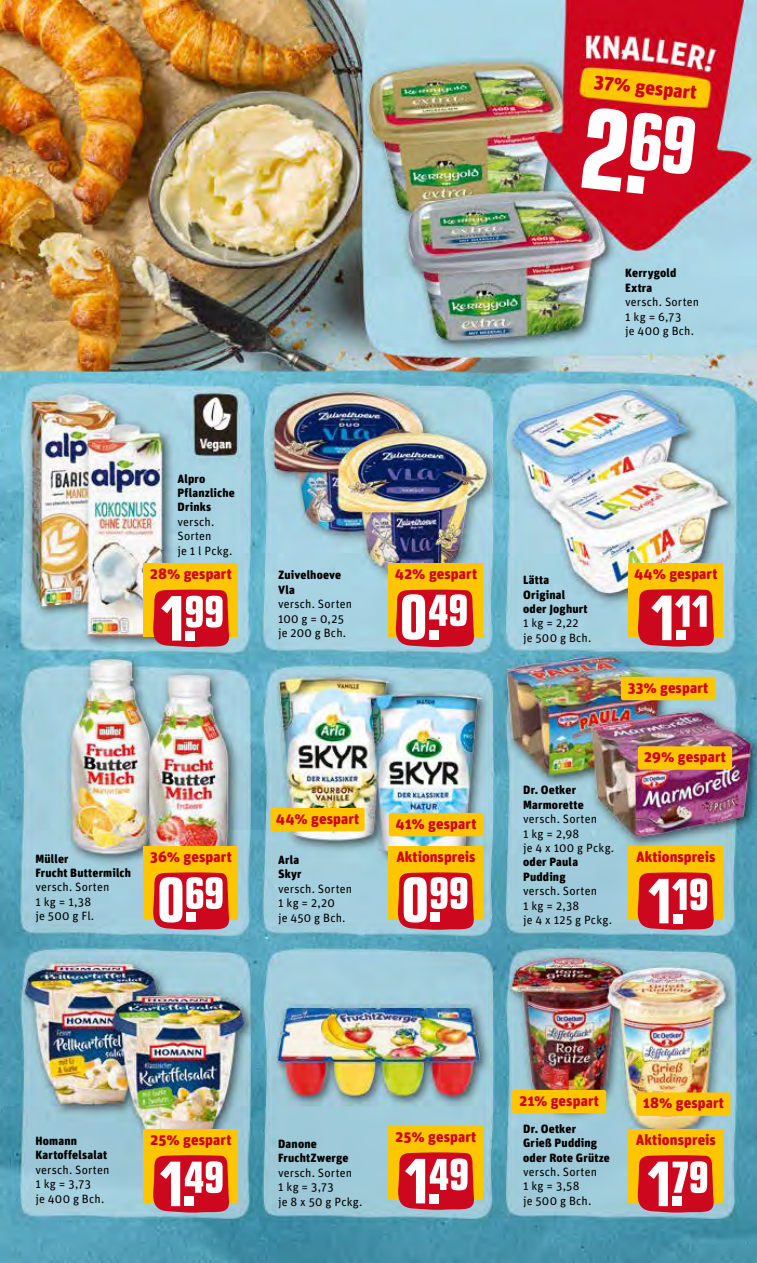
<style>
.page{position:relative;width:757px;height:1263px;background:#fff}
.page>*{position:absolute;margin:0;border:0;box-sizing:border-box;transform-origin:0 0}
.t1{font:111px "REWE Preisschrift";color:#fff}
.t2{font:61.5px "REWE Preisschrift";color:#fff}
.t3{font:900 19.5px "Unit Rounded OT";color:#cd071e}
.t4{font:900 15px "REWE Unit Rounded OT";letter-spacing:.005em;color:#cd071e}
.t5{font:12px/14.4px "Unit Rounded OT";letter-spacing:.015em;color:#000}
.t6{font:900 12px/14.4px "Unit Rounded OT";letter-spacing:.015em;color:#000}
</style>
<div class="page">
<img style="left:0;top:0;width:757px;height:1262px">
<div style="left:628px;top:1129px;width:94px;height:73px;background:#fdc600"></div>
<svg style="left:633px;top:1155px;width:83px;height:58px;background:#cf2323"></svg>
<div style="left:628px;top:846px;width:94px;height:73px;background:#fdc600"></div>
<svg style="left:633px;top:872px;width:83px;height:58px;background:#d02322"></svg>
<div style="left:638px;top:746px;width:94px;height:24px;background:#fdc600;border-radius:2px"></div>
<div style="left:621px;top:677px;width:94px;height:23px;background:#fdc600;border-radius:2px"></div>
<div style="left:389px;top:1126px;width:94px;height:73px;background:#fdc600"></div>
<svg style="left:393px;top:1152px;width:83px;height:58px;background:#d02322"></svg>
<div style="left:629px;top:563px;width:94px;height:73px;background:#fdc600"></div>
<svg style="left:633px;top:589px;width:83px;height:58px;background:#d02323"></svg>
<div style="left:144px;top:1129px;width:94px;height:73px;background:#fdc600"></div>
<svg style="left:148px;top:1155px;width:83px;height:58px;background:#cf2323"></svg>
<div style="left:636px;top:1092px;width:94px;height:24px;background:#fdc600;border-radius:2px"></div>
<div style="left:512px;top:1090px;width:94px;height:23px;background:#fdc600;border-radius:2px"></div>
<div style="left:388px;top:846px;width:95px;height:73px;background:#fdc600"></div>
<svg style="left:393px;top:872px;width:83px;height:58px;background:#d02322"></svg>
<div style="left:389px;top:813px;width:94px;height:23px;background:#fdc600;border-radius:2px"></div>
<div style="left:270px;top:808px;width:95px;height:23px;background:#fdc600;border-radius:2px"></div>
<div style="left:144px;top:846px;width:94px;height:73px;background:#fdc600"></div>
<svg style="left:148px;top:872px;width:83px;height:58px;background:#d02322"></svg>
<div style="left:144px;top:563px;width:94px;height:74px;background:#fdc600"></div>
<svg style="left:148px;top:589px;width:83px;height:58px;background:#d02221"></svg>
<div style="left:389px;top:563px;width:94px;height:74px;background:#fdc600"></div>
<svg style="left:391px;top:589px;width:85px;height:58px;background:#d02221"></svg>
<h3 class="t3" style="left:595px;top:69px;width:105px;rotate:6deg">37% gespart</h3>
<h1 class="t1" style="left:589px;top:85px;width:114px;rotate:6deg">2.<sup>69</sup></h1>
<p class="t6" style="left:625px;top:266px;width:53px">Kerrygold<br>Extra</p>
<p class="t5" style="left:625px;top:295px;width:75px">versch. Sorten<br>1 kg = 6,73<br>je 400 g Bch.</p>
<p class="t6" style="left:177px;top:471px;width:59px">Alpro<br>Pflanzliche<br>Drinks</p>
<p class="t5" style="left:177px;top:514px;width:57px">versch.<br>Sorten<br>je 1 l Pckg.</p>
<h2 class="t2" style="left:161px;top:583px;width:64px">1.))</h2>
<p class="t4" style="left:150px;top:564px;width:83px">28% gespart</p>
<p class="t6" style="left:278px;top:568px;width:65px">Zuivelhoeve<br>Vla</p>
<p class="t5" style="left:278px;top:597px;width:75px">versch. Sorten<br>100 g = 0,25 je 200 g Bch.</p>
<h2 class="t2" style="left:400px;top:582px;width:70px">0.$)</h2>
<p class="t4" style="left:395px;top:564px;width:84px">42% gespart</p>
<p class="t4" style="left:150px;top:847px;width:83px">36% gespart</p>
<p class="t6" style="left:35px;top:851px;width:97px">Müller<br>Frucht Buttermilch</p>
<p class="t5" style="left:35px;top:880px;width:75px">versch. Sorten<br>1 kg = 1,38<br>je 500 g Fl.</p>
<h2 class="t2" style="left:157px;top:865px;width:68px">0.&amp;)</h2>
<p class="t4" style="left:276px;top:809px;width:85px">44% gespart</p>
<p class="t4" style="left:395px;top:814px;width:82px">41% gespart</p>
<p class="t4" style="left:396px;top:847px;width:81px">Aktionspreis</p>
<p class="t6" style="left:278px;top:852px;width:25px">Arla<br>Skyr</p>
<p class="t5" style="left:278px;top:881px;width:75px">versch. Sorten<br>1 kg = 2,20<br>je 450 g Bch.</p>
<h2 class="t2" style="left:402px;top:865px;width:69px">0.))</h2>
<p class="t6" style="left:523px;top:573px;width:66px">Lätta<br>Original oder Joghurt</p>
<p class="t5" style="left:523px;top:616px;width:70px">1 kg = 2,22<br>je 500 g Bch.</p>
<p class="t4" style="left:634px;top:564px;width:85px">44% gespart</p>
<h2 class="t2" style="left:651px;top:583px;width:59px">1.!!</h2>
<p class="t4" style="left:628px;top:678px;width:82px">33% gespart</p>
<p class="t4" style="left:644px;top:747px;width:83px">29% gespart</p>
<p class="t6" style="left:523px;top:783px;width:62px">Dr. Oetker<br>Marmorette</p>
<p class="t5" style="left:523px;top:812px;width:93px">versch. Sorten<br>1 kg = 2,98<br>je 4 x 100 g Pckg.</p>
<p class="t6" style="left:523px;top:855px;width:56px">oder Paula<br>Pudding</p>
<p class="t5" style="left:523px;top:884px;width:90px">versch. Sorten<br>1 kg = 2,38<br>je 4 x 125 g Pckg.</p>
<h2 class="t2" style="left:648px;top:866px;width:62px">1.!)</h2>
<p class="t4" style="left:636px;top:847px;width:81px">Aktionspreis</p>
<p class="t4" style="left:151px;top:1130px;width:82px">25% gespart</p>
<p class="t6" style="left:35px;top:1133px;width:73px">Homann<br>Kartoffelsalat</p>
<p class="t5" style="left:35px;top:1162px;width:75px">versch. Sorten<br>1 kg = 3,73<br>je 400 g Bch.</p>
<h2 class="t2" style="left:160px;top:1149px;width:66px">1.$)</h2>
<p class="t4" style="left:396px;top:1127px;width:82px">25% gespart</p>
<p class="t6" style="left:278px;top:1136px;width:72px">Danone<br>FruchtZwerge</p>
<p class="t5" style="left:278px;top:1165px;width:86px">versch. Sorten<br>1 kg = 3,73<br>je 8 x 50 g Pckg.</p>
<h2 class="t2" style="left:405px;top:1146px;width:66px">1.$)</h2>
<p class="t4" style="left:519px;top:1091px;width:81px">21% gespart</p>
<p class="t4" style="left:643px;top:1093px;width:83px">18% gespart</p>
<p class="t6" style="left:523px;top:1121px;width:88px">Dr. Oetker<br>Grieß Pudding oder Rote Grütze</p>
<p class="t5" style="left:523px;top:1164px;width:75px">versch. Sorten<br>1 kg = 3,58<br>je 500 g Bch.</p>
<p class="t4" style="left:636px;top:1130px;width:82px">Aktionspreis</p>
<h2 class="t2" style="left:648px;top:1149px;width:62px">1./)</h2>
</div>
